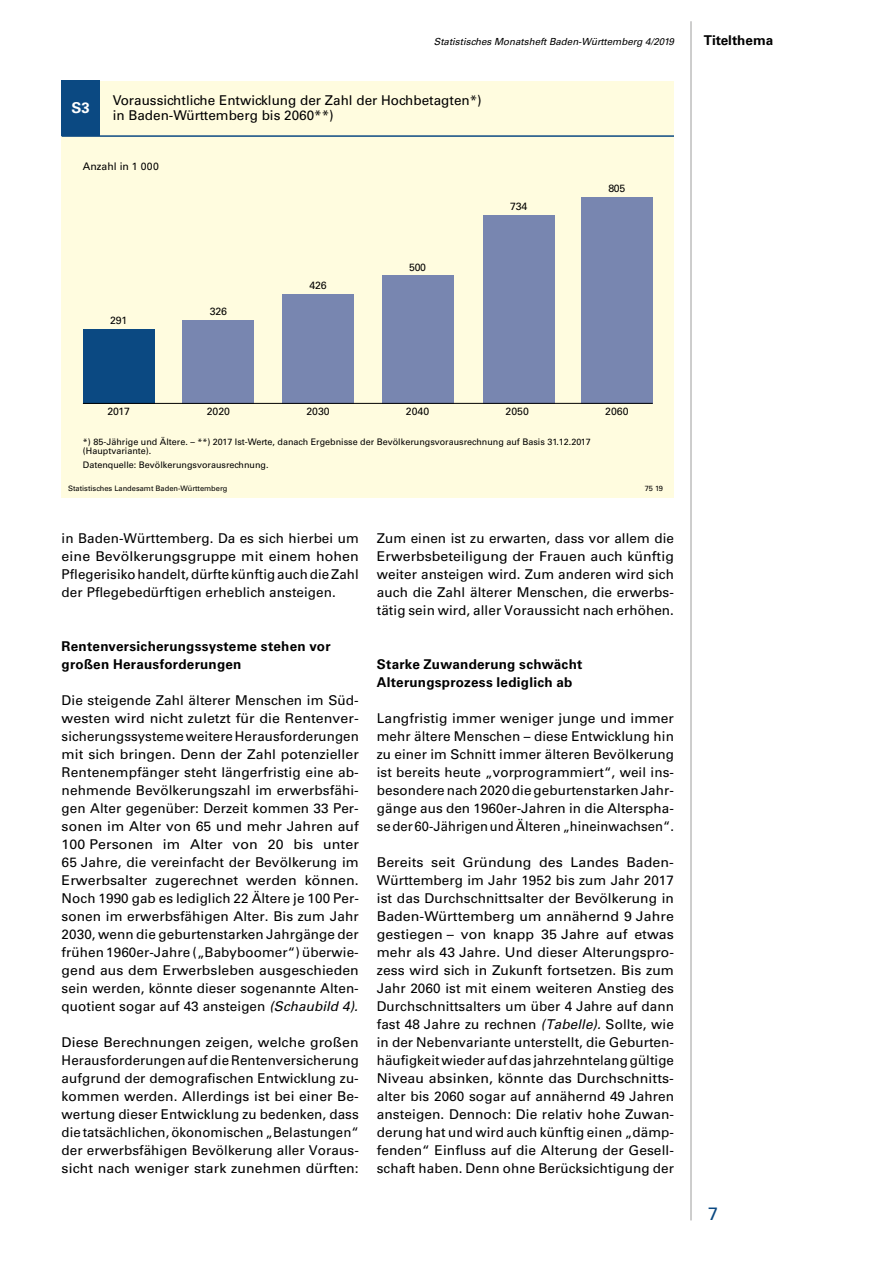
<style>
.page{position:relative;width:893px;height:1263px;background:#fff}
.page>*{position:absolute;margin:0;border:0;box-sizing:border-box;transform-origin:0 0}
.t1{font:18px "Univers";color:#0b4982}
.t2{font:700 15px "Univers";color:#fff}
.t3{font:13.5px/18px "Univers";letter-spacing:.005em;color:#000;text-align:justify}
.t4{font:13.5px/18px "Univers";letter-spacing:.005em;color:#000;text-align:justify;scale:1.05 1}
.t5{font:13.5px/18px "Univers";letter-spacing:.005em;color:#000;text-align:justify;scale:1.04 1}
.t6{font:700 13.5px/18px "Univers";letter-spacing:.015em;color:#000}
.t7{font:10.5px "Univers";color:#000}
.t8{font:italic 9.75px "Univers";color:#000}
.t9{font:9px/9px "Univers";color:#000}
.t10{font:7.5px "Univers";color:#000}
.s1{font-style:italic}
</style>
<div class="page">
<hr style="left:691px;top:21px;width:1px;height:1199px;background:#9d9d9c">
<div style="left:62px;top:81px;width:612px;height:416px;background:#fffcdf"></div>
<div style="left:62px;top:81px;width:38px;height:55px;background:#0b4982"></div>
<div style="left:83px;top:329px;width:72px;height:74px;background:#0b4982"></div>
<div style="left:183px;top:320px;width:71px;height:83px;background:#7886b0"></div>
<div style="left:282px;top:294px;width:72px;height:109px;background:#7886b0"></div>
<div style="left:382px;top:275px;width:71px;height:128px;background:#7886b0"></div>
<div style="left:483px;top:215px;width:72px;height:188px;background:#7886b0"></div>
<div style="left:581px;top:197px;width:72px;height:206px;background:#7886b0"></div>
<hr style="left:83px;top:403px;width:570px;height:1px;background:#000">
<hr style="left:62px;top:135px;width:612px;height:2px;background:#0b4982">
<p class="t2" style="left:72px;top:99px;width:20px">S3</p>
<p class="t8" style="left:434px;top:35px;width:242px">Statistisches Monatsheft Baden-Württemberg 4/2019</p>
<p class="t6" style="left:704px;top:31px;width:71px">Titelthema</p>
<p class="t3" style="left:113px;top:94px;width:371px;line-height:14.2px">Voraussichtliche Entwicklung der Zahl der Hochbetagten*) in Baden-Württemberg bis 2060**)</p>
<p class="t7" style="left:83px;top:160px;width:78px">Anzahl in 1 000</p>
<p class="t7" style="left:110px;top:314px;width:19px">291</p>
<p class="t7" style="left:210px;top:305px;width:19px">326</p>
<p class="t7" style="left:309px;top:280px;width:19px">426</p>
<p class="t7" style="left:409px;top:261px;width:19px">500</p>
<p class="t7" style="left:510px;top:200px;width:19px">734</p>
<p class="t7" style="left:608px;top:182px;width:19px">805</p>
<p class="t7" style="left:107px;top:405px;width:24px">2017</p>
<p class="t7" style="left:207px;top:405px;width:25px">2020</p>
<p class="t7" style="left:306px;top:405px;width:25px">2030</p>
<p class="t7" style="left:406px;top:405px;width:25px">2040</p>
<p class="t7" style="left:506px;top:405px;width:25px">2050</p>
<p class="t7" style="left:605px;top:405px;width:25px">2060</p>
<p class="t9" style="left:83px;top:438px;width:509px">*) 85-Jährige und Ältere. – **) 2017 Ist-Werte, danach Ergebnisse der Bevölkerungsvorausrechnung auf Basis 31.12.2017 (Hauptvariante).</p>
<p class="t9" style="left:83px;top:460px;width:187px">Datenquelle: Bevölkerungsvorausrechnung.</p>
<p class="t10" style="left:68px;top:483px;width:161px">Statistisches Landesamt Baden-Württemberg</p>
<p class="t10" style="left:645px;top:483px;width:20px">75 19</p>
<p class="t3" style="left:62px;top:529px;width:299px">in Baden-Württemberg. Da es sich hierbei um eine Bevölkerungsgruppe mit einem hohen Pflegerisiko handelt, dürfte künftig auch die Zahl der Pflegebedürftigen erheblich ansteigen.</p>
<p class="t6" style="left:62px;top:637px;width:270px">Rentenversicherungssysteme stehen vor großen Herausforderungen</p>
<p class="t3" style="left:62px;top:691px;width:299px">Die steigende Zahl älterer Menschen im Süd&shy;westen wird nicht zuletzt für die Rentenver&shy;sicherungssysteme weitere Herausforderungen mit sich bringen. Denn der Zahl potenzieller Rentenempfänger steht längerfristig eine ab&shy;nehmende Bevölkerungszahl im erwerbsfähi&shy;gen Alter gegenüber: Derzeit kommen 33 Per&shy;sonen im Alter von 65 und mehr Jahren auf 100 Personen im Alter von 20 bis unter 65 Jahre, die vereinfacht der Bevölkerung im Erwerbsalter zugerechnet werden können.<br>Noch 1990 gab es lediglich 22 Ältere je 100 Per&shy;sonen im erwerbsfähigen Alter. Bis zum Jahr 2030, wenn die geburtenstarken Jahrgänge der frühen 1960er-Jahre („Babyboomer“) überwie&shy;gend aus dem Erwerbsleben ausgeschieden sein werden, könnte dieser sogenannte Alten&shy;quotient sogar auf 43 ansteigen <span class="s1">(Schaubild 4).</span></p>
<p class="t5" style="left:62px;top:1033px;width:287px">Diese Berechnungen zeigen, welche großen Herausforderungen auf die Rentenversicherung aufgrund der demografischen Entwicklung zu&shy;kommen werden. Allerdings ist bei einer Be&shy;wertung dieser Entwicklung zu bedenken, dass die tatsächlichen, ökonomischen „Belastungen“ der erwerbsfähigen Bevölkerung aller Voraus&shy;sicht nach weniger stark zunehmen dürften:</p>
<p class="t3" style="left:377px;top:529px;width:299px">Zum einen ist zu erwarten, dass vor allem die Erwerbsbeteiligung der Frauen auch künftig weiter ansteigen wird. Zum anderen wird sich auch die Zahl älterer Menschen, die erwerbs&shy;tätig sein wird, aller Voraussicht nach erhöhen.</p>
<p class="t6" style="left:377px;top:655px;width:207px">Starke Zuwanderung schwächt<br>Alterungsprozess lediglich ab</p>
<p class="t3" style="left:377px;top:709px;width:299px">Langfristig immer weniger junge und immer mehr ältere Menschen – diese Entwicklung hin zu einer im Schnitt immer älteren Bevölkerung ist bereits heute „vorprogrammiert“, weil ins&shy;besondere nach 2020 die geburtenstarken Jahr&shy;gänge aus den 1960er-Jahren in die Alterspha&shy;se der 60-Jährigen und Älteren „hineinwachsen“.</p>
<p class="t4" style="left:377px;top:853px;width:285px">Bereits seit Gründung des Landes Baden-Württemberg im Jahr 1952 bis zum Jahr 2017 ist das Durchschnittsalter der Bevölkerung in Baden-Württemberg um annähernd 9 Jahre gestiegen – von knapp 35 Jahre auf etwas mehr als 43 Jahre. Und dieser Alterungspro&shy;zess wird sich in Zukunft fortsetzen. Bis zum Jahr 2060 ist mit einem weiteren Anstieg des Durchschnittsalters um über 4 Jahre auf dann fast 48 Jahre zu rechnen <span class="s1">(Tabelle).</span> Sollte, wie in der Nebenvariante unterstellt, die Geburten&shy;häufigkeit wieder auf das jahrzehntelang gültige Niveau absinken, könnte das Durchschnitts&shy;alter bis 2060 sogar auf annähernd 49 Jahren ansteigen. Dennoch: Die relativ hohe Zuwan&shy;derung hat und wird auch künftig einen „dämp&shy;fenden“ Einfluss auf die Alterung der Gesell&shy;schaft haben. Denn ohne Berücksichtigung der</p>
<h1 class="t1" style="left:708px;top:1203px;width:12px">7</h1>
</div>
